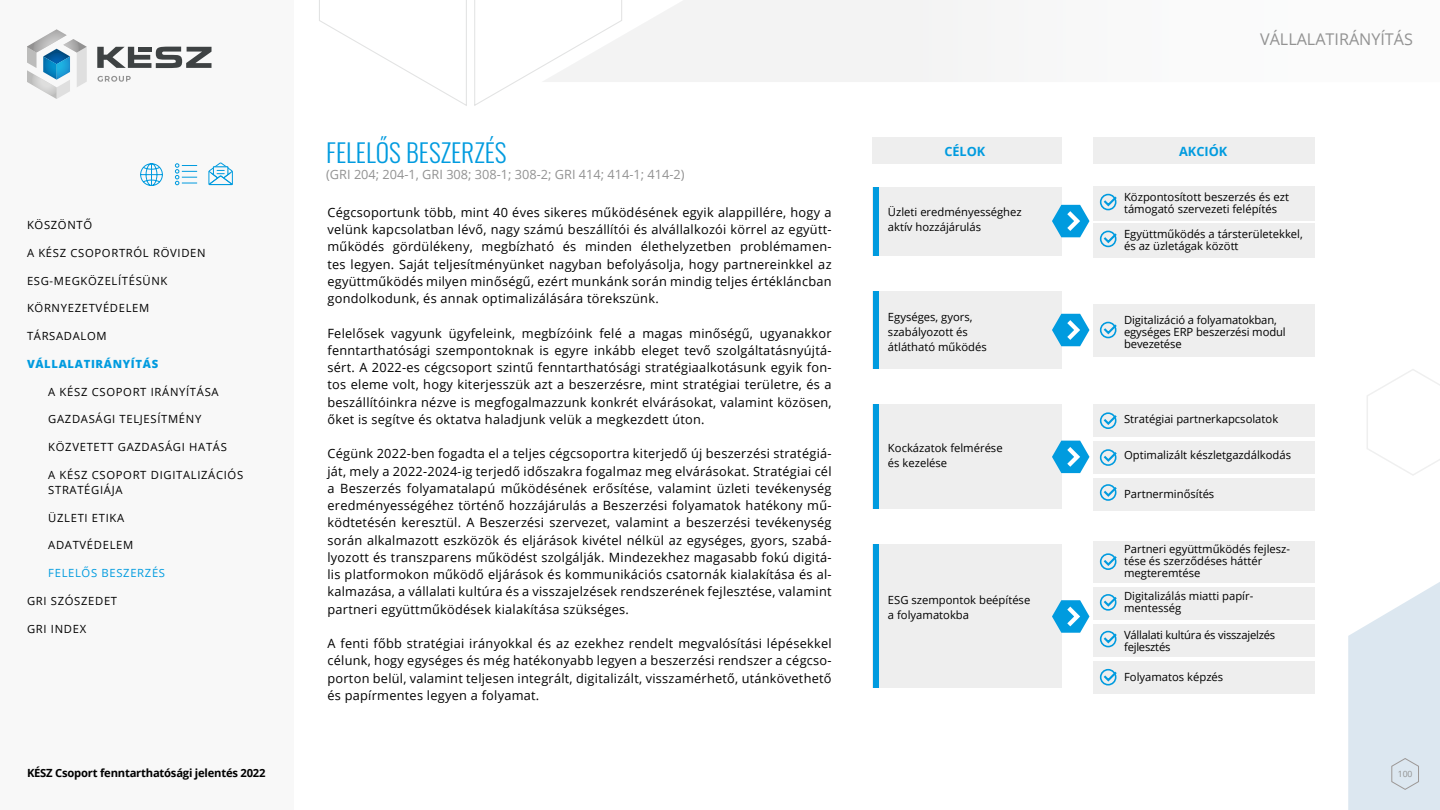
<style>
.page{position:relative;width:1440px;height:810px;background:#fff}
.page>*{position:absolute;margin:0;border:0;box-sizing:border-box;transform-origin:0 0}
.t1{font:300 25.5px "Oswald";color:#009bdf}
.t2{font:16.12px "Open Sans";color:#929292}
.t3{font:12.75px/17.2px "Open Sans";letter-spacing:.02em;color:#000;text-align:justify}
.t4{font:12.75px "Open Sans";color:#929292}
.t5{font:700 12.75px "Open Sans";color:#009bdf}
.t6{font:11.25px/12px "Open Sans";color:#000}
.t7{font:11.25px/15px "Open Sans";letter-spacing:.06em;color:#000}
.t8{font:11.25px/12px "Open Sans";letter-spacing:-.02em;color:#000}
.t9{font:700 11.25px "Open Sans";letter-spacing:-.02em;color:#000}
.t10{font:800 11.25px "Open Sans";letter-spacing:.06em;color:#009bdf}
.t11{font:11.25px "Open Sans";letter-spacing:.06em;color:#009bdf}
.t12{font:8.62px "Open Sans";color:#929292}
</style>
<div class="page">
<div style="left:0;top:0;width:294px;height:810px;background:#f8f8f8"></div>
<svg style="left:27px;top:29px;width:60px;height:70px"></svg>
<svg style="left:44px;top:51px;width:26px;height:26px"></svg>
<svg style="left:97px;top:47px;width:115px;height:21px"></svg>
<svg style="left:98px;top:76px;width:33px;height:6px"></svg>
<div style="left:623px;top:0;width:339px;height:82px;background:#f3f3f3"></div>
<div style="left:873px;top:187px;width:189px;height:68px;background:#eee"></div>
<div style="left:873px;top:291px;width:189px;height:78px;background:#eee"></div>
<div style="left:873px;top:405px;width:189px;height:104px;background:#eee"></div>
<div style="left:873px;top:545px;width:189px;height:143px;background:#eee"></div>
<div style="left:1093px;top:186px;width:222px;height:34px;background:#eee"></div>
<div style="left:1093px;top:223px;width:222px;height:34px;background:#eee"></div>
<div style="left:1093px;top:541px;width:222px;height:41px;background:#eee"></div>
<div style="left:1093px;top:624px;width:222px;height:32px;background:#eee"></div>
<div style="left:1093px;top:405px;width:222px;height:32px;background:#eee"></div>
<div style="left:1093px;top:587px;width:222px;height:32px;background:#eee"></div>
<div style="left:1093px;top:661px;width:222px;height:32px;background:#eee"></div>
<div style="left:1093px;top:441px;width:222px;height:33px;background:#eee"></div>
<div style="left:1093px;top:478px;width:222px;height:33px;background:#eee"></div>
<svg style="left:1052px;top:205px;width:37px;height:32px"></svg>
<svg style="left:1052px;top:314px;width:37px;height:32px"></svg>
<svg style="left:1052px;top:441px;width:37px;height:32px"></svg>
<svg style="left:1052px;top:600px;width:37px;height:33px"></svg>
<div style="left:873px;top:187px;width:6px;height:68px;background:#009bdf"></div>
<div style="left:873px;top:291px;width:6px;height:78px;background:#009bdf"></div>
<div style="left:873px;top:405px;width:6px;height:104px;background:#009bdf"></div>
<div style="left:873px;top:545px;width:6px;height:143px;background:#009bdf"></div>
<div style="left:1100px;top:194px;width:16px;height:16px;border:2px solid #009bdf;border-radius:50%"></div>
<div style="left:1100px;top:231px;width:16px;height:16px;border:2px solid #009bdf;border-radius:50%"></div>
<div style="left:1100px;top:412px;width:16px;height:17px;border:2px solid #009bdf;border-radius:50%"></div>
<div style="left:1100px;top:449px;width:16px;height:17px;border:2px solid #009bdf;border-radius:50%"></div>
<div style="left:1100px;top:484px;width:16px;height:17px;border:2px solid #009bdf;border-radius:50%"></div>
<div style="left:1100px;top:594px;width:16px;height:17px;border:2px solid #009bdf;border-radius:50%"></div>
<div style="left:1100px;top:631px;width:16px;height:16px;border:2px solid #009bdf;border-radius:50%"></div>
<div style="left:1100px;top:669px;width:16px;height:17px;border:2px solid #009bdf;border-radius:50%"></div>
<svg style="left:1101px;top:194px;width:16px;height:14px"></svg>
<svg style="left:1101px;top:231px;width:16px;height:14px"></svg>
<div style="left:1093px;top:305px;width:222px;height:52px;background:#eee"></div>
<div style="left:1100px;top:322px;width:16px;height:16px;border:2px solid #009bdf;border-radius:50%"></div>
<svg style="left:1101px;top:322px;width:16px;height:14px"></svg>
<svg style="left:1101px;top:413px;width:16px;height:14px"></svg>
<svg style="left:1101px;top:450px;width:16px;height:13px"></svg>
<svg style="left:1101px;top:485px;width:16px;height:13px"></svg>
<div style="left:1100px;top:553px;width:16px;height:17px;border:2px solid #009bdf;border-radius:50%"></div>
<svg style="left:1101px;top:554px;width:16px;height:14px"></svg>
<svg style="left:1101px;top:595px;width:16px;height:13px"></svg>
<svg style="left:1101px;top:631px;width:16px;height:14px"></svg>
<svg style="left:1101px;top:669px;width:16px;height:14px"></svg>
<div style="left:873px;top:138px;width:189px;height:26px;background:#eee"></div>
<div style="left:1093px;top:138px;width:222px;height:26px;background:#eee"></div>
<svg style="left:474px;top:0;width:149px;height:106px"></svg>
<svg style="left:319px;top:0;width:148px;height:106px"></svg>
<svg style="left:1367px;top:369px;width:73px;height:106px"></svg>
<svg style="left:140px;top:163px;width:23px;height:23px"></svg>
<svg style="left:208px;top:162px;width:25px;height:23px"></svg>
<svg style="left:175px;top:163px;width:23px;height:23px"></svg>
<svg style="left:1348px;top:582px;width:92px;height:228px;background:#dfe9f1"></svg>
<p class="t7" style="left:27px;top:217px;width:67px">KÖSZÖNTŐ</p>
<p class="t7" style="left:27px;top:245px;width:180px">A KÉSZ CSOPORTRÓL RÖVIDEN</p>
<p class="t7" style="left:27px;top:273px;width:142px">ESG-MEGKÖZELÍTÉSÜNK</p>
<p class="t7" style="left:27px;top:300px;width:124px">KÖRNYEZETVÉDELEM</p>
<p class="t7" style="left:27px;top:328px;width:81px">TÁRSADALOM</p>
<p class="t10" style="left:27px;top:356px;width:133px">VÁLLALATIRÁNYÍTÁS</p>
<p class="t7" style="left:48px;top:384px;width:172px">A KÉSZ CSOPORT IRÁNYÍTÁSA</p>
<p class="t7" style="left:48px;top:412px;width:155px">GAZDASÁGI TELJESÍTMÉNY</p>
<p class="t7" style="left:48px;top:439px;width:180px">KÖZVETETT GAZDASÁGI HATÁS</p>
<p class="t7" style="left:48px;top:467px;width:197px">A KÉSZ CSOPORT DIGITALIZÁCIÓS<br>STRATÉGIÁJA</p>
<p class="t7" style="left:48px;top:510px;width:78px">ÜZLETI ETIKA</p>
<p class="t7" style="left:48px;top:538px;width:87px">ADATVÉDELEM</p>
<p class="t11" style="left:48px;top:565px;width:118px">FELELŐS BESZERZÉS</p>
<p class="t7" style="left:27px;top:593px;width:92px">GRI SZÓSZEDET</p>
<p class="t7" style="left:27px;top:621px;width:61px">GRI INDEX</p>
<p class="t9" style="left:27px;top:765px;width:240px">KÉSZ Csoport fenntarthatósági jelentés 2022</p>
<h1 class="t1" style="left:326px;top:130px;width:182px">FELELŐS BESZERZÉS</h1>
<p class="t4" style="left:326px;top:165px;width:360px">(GRI 204; 204-1, GRI 308; 308-1; 308-2; GRI 414; 414-1; 414-2)</p>
<p class="t3" style="left:327px;top:203px;width:506px">Cégcsoportunk több, mint 40 éves sikeres működésének egyik alappillére, hogy a velünk kapcsolatban lévő, nagy számú beszállítói és alvállalkozói körrel az együtt&shy;működés gördülékeny, megbízható és minden élethelyzetben problémamen&shy;tes legyen. Saját teljesítményünket nagyban befolyásolja, hogy partnereinkkel az együttműködés milyen minőségű, ezért munkánk során mindig teljes értékláncban gondolkodunk, és annak optimalizálására törekszünk.</p>
<p class="t3" style="left:327px;top:324px;width:506px">Felelősek vagyunk ügyfeleink, megbízóink felé a magas minőségű, ugyanakkor fenntarthatósági szempontoknak is egyre inkább eleget tevő szolgáltatásnyújtá&shy;sért. A 2022-es cégcsoport szintű fenntarthatósági stratégiaalkotásunk egyik fon&shy;tos eleme volt, hogy kiterjesszük azt a beszerzésre, mint stratégiai területre, és a beszállítóinkra nézve is megfogalmazzunk konkrét elvárásokat, valamint közösen, őket is segítve és oktatva haladjunk velük a megkezdett úton.</p>
<p class="t3" style="left:327px;top:445px;width:506px">Cégünk 2022-ben fogadta el a teljes cégcsoportra kiterjedő új beszerzési stratégiá&shy;ját, mely a 2022-2024-ig terjedő időszakra fogalmaz meg elvárásokat. Stratégiai cél a Beszerzés folyamatalapú működésének erősítése, valamint üzleti tevékenység eredményességéhez történő hozzájárulás a Beszerzési folyamatok hatékony mű&shy;ködtetésén keresztül. A Beszerzési szervezet, valamint a beszerzési tevékenység során alkalmazott eszközök és eljárások kivétel nélkül az egységes, gyors, szabá&shy;lyozott és transzparens működést szolgálják. Mindezekhez magasabb fokú digitá&shy;lis platformokon működő eljárások és kommunikációs csatornák kialakítása és al&shy;kalmazása, a vállalati kultúra és a visszajelzések rendszerének fejlesztése, valamint partneri együttműködések kialakítása szükséges.</p>
<p class="t3" style="left:327px;top:634px;width:506px">A fenti főbb stratégiai irányokkal és az ezekhez rendelt megvalósítási lépésekkel célunk, hogy egységes és még hatékonyabb legyen a beszerzési rendszer a cégcso&shy;porton belül, valamint teljesen integrált, digitalizált, visszamérhető, utánkövethető és papírmentes legyen a folyamat.</p>
<p class="t2" style="left:1260px;top:28px;width:154px">VÁLLALATIRÁNYÍTÁS</p>
<p class="t5" style="left:944px;top:142px;width:43px">CÉLOK</p>
<p class="t5" style="left:1179px;top:142px;width:50px">AKCIÓK</p>
<p class="t6" style="left:888px;top:204px;width:135px;line-height:15px">Üzleti eredményességhez aktív hozzájárulás</p>
<p class="t6" style="left:888px;top:309px;width:100px;line-height:15px">Egységes, gyors, szabályozott és átlátható működés</p>
<p class="t6" style="left:888px;top:440px;width:116px;line-height:15px">Kockázatok felmérése és kezelése</p>
<p class="t6" style="left:888px;top:592px;width:144px;line-height:15px">ESG szempontok beépítése a folyamatokba</p>
<p class="t6" style="left:1124px;top:191px;width:166px">Központosított beszerzés és ezt támogató szervezeti felépítés</p>
<p class="t6" style="left:1124px;top:227px;width:180px">Együttműködés a társterületekkel, és az üzletágak között</p>
<p class="t6" style="left:1124px;top:313px;width:163px">Digitalizáció a folyamatokban, egységes ERP beszerzési modul bevezetése</p>
<p class="t6" style="left:1124px;top:413px;width:156px">Stratégiai partnerkapcsolatok</p>
<p class="t6" style="left:1124px;top:449px;width:169px">Optimalizált készletgazdálkodás</p>
<p class="t6" style="left:1124px;top:487px;width:92px">Partnerminősítés</p>
<p class="t6" style="left:1124px;top:542px;width:168px">Partneri együttműködés fejlesz&shy;tése és szerződéses háttér megteremtése</p>
<p class="t6" style="left:1124px;top:590px;width:131px">Digitalizálás miatti papír&shy;mentesség</p>
<p class="t8" style="left:1124px;top:628px;width:153px">Vállalati kultúra és visszajelzés fejlesztés</p>
<p class="t6" style="left:1124px;top:671px;width:101px">Folyamatos képzés</p>
<p class="t12" style="left:1398px;top:768px;width:16px">100</p>
</div>
